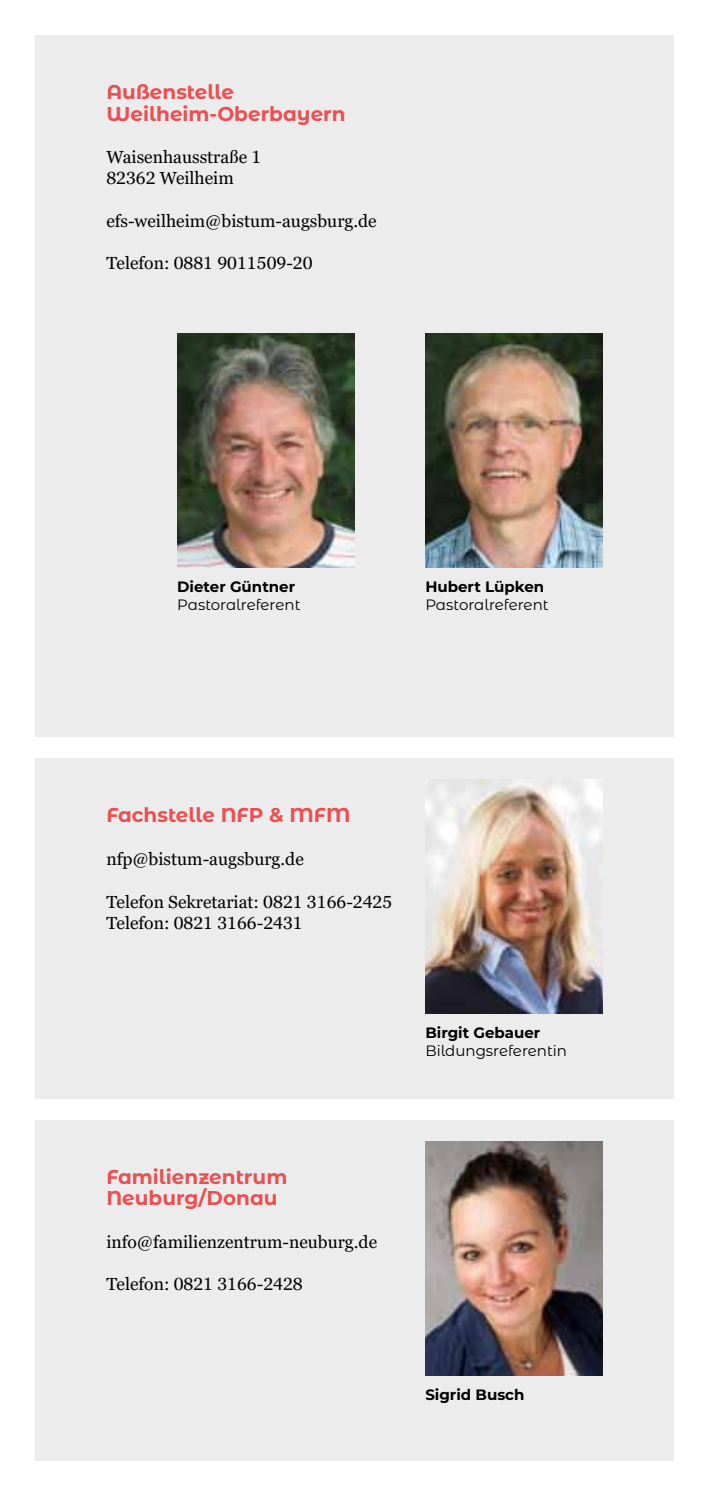
<style>
.page{position:relative;width:709px;height:1489px;background:#fff}
.page>*{position:absolute;margin:0;border:0;box-sizing:border-box;transform-origin:0 0}
.t1{font:700 20px/21.2px "Montserrat Alternates";color:#ea4f52}
.t2{font:17.5px/21.2px "Georgia Pro";color:#000}
.t3{font:15px "Montserrat Alternates";color:#000}
.t4{font:700 15px "Montserrat";color:#000}
</style>
<div class="page">
<div style="left:35px;top:35px;width:638px;height:702px;background:#edecec"></div>
<div style="left:35px;top:758px;width:638px;height:340px;background:#edecec"></div>
<div style="left:35px;top:1120px;width:638px;height:340px;background:#edecec"></div>
<img style="left:177px;top:333px;width:177px;height:234px">
<img style="left:425px;top:333px;width:177px;height:234px">
<img style="left:425px;top:1141px;width:177px;height:234px">
<img style="left:425px;top:780px;width:177px;height:233px">
<p class="t1" style="left:106px;top:80px;width:241px">Außenstelle<br>Weilheim-Oberbayern</p>
<p class="t2" style="left:106px;top:147px;width:157px">Waisenhausstraße 1<br>82362 Weilheim</p>
<p class="t2" style="left:106px;top:211px;width:272px">efs-weilheim@bistum-augsburg.de</p>
<p class="t2" style="left:106px;top:253px;width:208px">Telefon: 0881 9011509-20</p>
<p class="t4" style="left:177px;top:575px;width:119px">Dieter Güntner</p>
<p class="t3" style="left:177px;top:594px;width:125px">Pastoralreferent</p>
<p class="t4" style="left:425px;top:575px;width:120px">Hubert Lüpken</p>
<p class="t3" style="left:425px;top:594px;width:125px">Pastoralreferent</p>
<p class="t1" style="left:106px;top:803px;width:246px">Fachstelle NFP &amp; MFM</p>
<p class="t2" style="left:106px;top:849px;width:199px">nfp@bistum-augsburg.de</p>
<p class="t2" style="left:106px;top:891px;width:287px">Telefon Sekretariat: 0821 3166-2425<br>Telefon: 0821 3166-2431</p>
<p class="t4" style="left:425px;top:1022px;width:116px">Birgit Gebauer</p>
<p class="t3" style="left:425px;top:1040px;width:143px">Bildungsreferentin</p>
<p class="t1" style="left:106px;top:1165px;width:182px">Familienzentrum<br>Neuburg/Donau</p>
<p class="t2" style="left:106px;top:1231px;width:272px">info@familienzentrum-neuburg.de</p>
<p class="t2" style="left:106px;top:1274px;width:198px">Telefon: 0821 3166-2428</p>
<p class="t4" style="left:425px;top:1383px;width:101px">Sigrid Busch</p>
</div>
